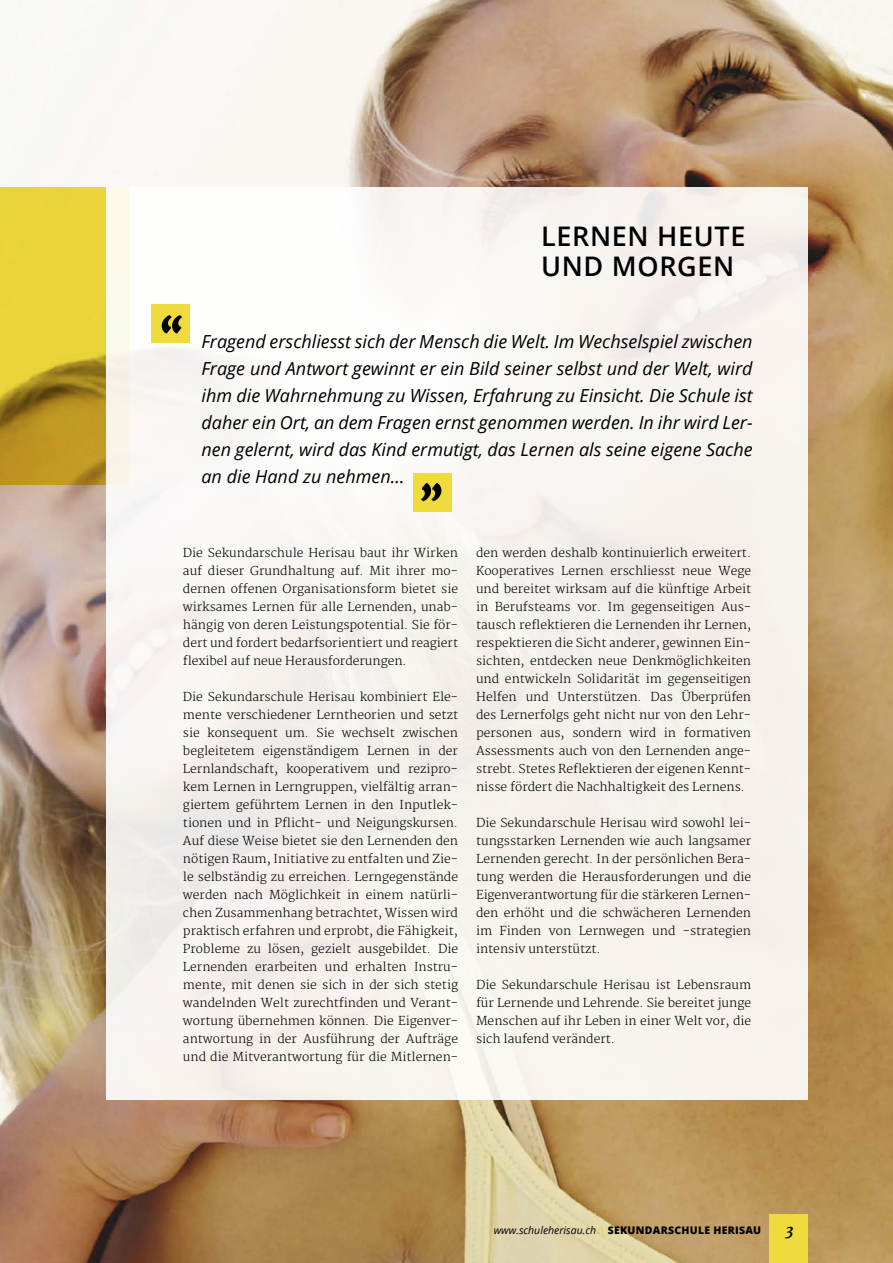
<style>
.page{position:relative;width:893px;height:1263px;background:#fff}
.page>*{position:absolute;margin:0;border:0;box-sizing:border-box;transform-origin:0 0}
.t1{font:600 27px "Open Sans";letter-spacing:.025em;color:#000}
.t2{font:italic 18px/27px "Open Sans";color:#000;text-align:justify}
.t3{font:italic 700 15px "Merriweather";color:#000}
.t4{font:300 12px/18px "Merriweather";color:#000;text-align:justify}
.t5{font:800 10.5px "Open Sans";letter-spacing:.025em;color:#000}
.s1{font-weight:400;font-style:italic}
.s2{color:#f0db3d}
</style>
<div class="page">
<img style="left:0;top:0;width:893px;height:1263px">
<svg style="left:0;top:187px;width:106px;height:298px;background:#d4b730"></svg>
<div style="left:106px;top:187px;width:702px;height:912px;background:linear-gradient(to right,#f8f6f4,#f5f1ec)"></div>
<div style="left:152px;top:305px;width:38px;height:38px;background:#f0db3d"></div>
<svg style="left:162px;top:315px;width:20px;height:19px"></svg>
<div style="left:413px;top:473px;width:39px;height:39px;background:#f0db3d"></div>
<svg style="left:421px;top:483px;width:20px;height:18px"></svg>
<div style="left:770px;top:1214px;width:38px;height:49px;background:#f0db3d"></div>
<p class="t1" style="left:541px;top:218px;width:206px">LERNEN HEUTE</p>
<p class="t1" style="left:541px;top:248px;width:195px">UND MORGEN</p>
<p class="t2" style="left:201px;top:328px;width:553px">Fragend erschliesst sich der Mensch die Welt. Im Wechselspiel zwischen Frage und Antwort gewinnt er ein Bild seiner selbst und der Welt, wird ihm die Wahrnehmung zu Wissen, Erfahrung zu Einsicht. Die Schule ist daher ein Ort, an dem Fragen ernst genommen werden. In ihr wird Ler&shy;nen gelernt, wird das Kind ermutigt, das Lernen als seine eigene Sache an die Hand zu nehmen…</p>
<p class="t4" style="left:183px;top:544px;width:277px">Die Sekundarschule Herisau baut ihr Wirken auf dieser Grundhaltung auf. Mit ihrer mo&shy;dernen offenen Organisationsform bietet sie wirksames Lernen für alle Lernenden, unab&shy;hängig von deren Leistungspotential. Sie för&shy;dert und fordert bedarfsorientiert und reagiert flexibel auf neue Herausforderungen.</p>
<p class="t4" style="left:183px;top:688px;width:277px">Die Sekundarschule Herisau kombiniert Ele&shy;mente verschiedener Lerntheorien und setzt sie konsequent um. Sie wechselt zwischen begleitetem eigenständigem Lernen in der Lernlandschaft, kooperativem und rezipro&shy;kem Lernen in Lerngruppen, vielfältig arran&shy;giertem geführtem Lernen in den Inputlek&shy;tionen und in Pflicht- und Neigungskursen.<br>Auf diese Weise bietet sie den Lernenden den nötigen Raum, Initiative zu entfalten und Zie&shy;le selbständig zu erreichen. Lerngegenstände werden nach Möglichkeit in einem natürli&shy;chen Zusammenhang betrachtet, Wissen wird praktisch erfahren und erprobt, die Fähigkeit, Probleme zu lösen, gezielt ausgebildet. Die Lernenden erarbeiten und erhalten Instru&shy;mente, mit denen sie sich in der sich stetig wandelnden Welt zurechtfinden und Verant&shy;wortung übernehmen können. Die Eigenver&shy;antwortung in der Ausführung der Aufträge und die Mitverantwortung für die Mitlernen-</p>
<p class="t4" style="left:476px;top:544px;width:277px">den werden deshalb kontinuierlich erweitert.<br>Kooperatives Lernen erschliesst neue Wege und bereitet wirksam auf die künftige Arbeit in Berufsteams vor. Im gegenseitigen Aus&shy;tausch reflektieren die Lernenden ihr Lernen, respektieren die Sicht anderer, gewinnen Ein&shy;sichten, entdecken neue Denkmöglichkeiten und entwickeln Solidarität im gegenseitigen Helfen und Unterstützen. Das Überprüfen des Lernerfolgs geht nicht nur von den Lehr&shy;personen aus, sondern wird in formativen Assessments auch von den Lernenden ange&shy;strebt. Stetes Reflektieren der eigenen Kennt&shy;nisse fördert die Nachhaltigkeit des Lernens.</p>
<p class="t4" style="left:476px;top:814px;width:277px">Die Sekundarschule Herisau wird sowohl lei&shy;tungsstarken Lernenden wie auch langsamer Lernenden gerecht. In der persönlichen Bera&shy;tung werden die Herausforderungen und die Eigenverantwortung für die stärkeren Lernen&shy;den erhöht und die schwächeren Lernenden im Finden von Lernwegen und -strategien intensiv unterstützt.</p>
<p class="t4" style="left:476px;top:976px;width:277px">Die Sekundarschule Herisau ist Lebensraum für Lernende und Lehrende. Sie bereitet junge Menschen auf ihr Leben in einer Welt vor, die sich laufend verändert.</p>
<p class="t5" style="left:494px;top:1222px;width:269px"><span class="s1">www.schuleherisau.ch</span> <span class="s2">|</span> SEKUNDARSCHULE HERISAU</p>
<p class="t3" style="left:785px;top:1222px;width:14px">3</p>
</div>
